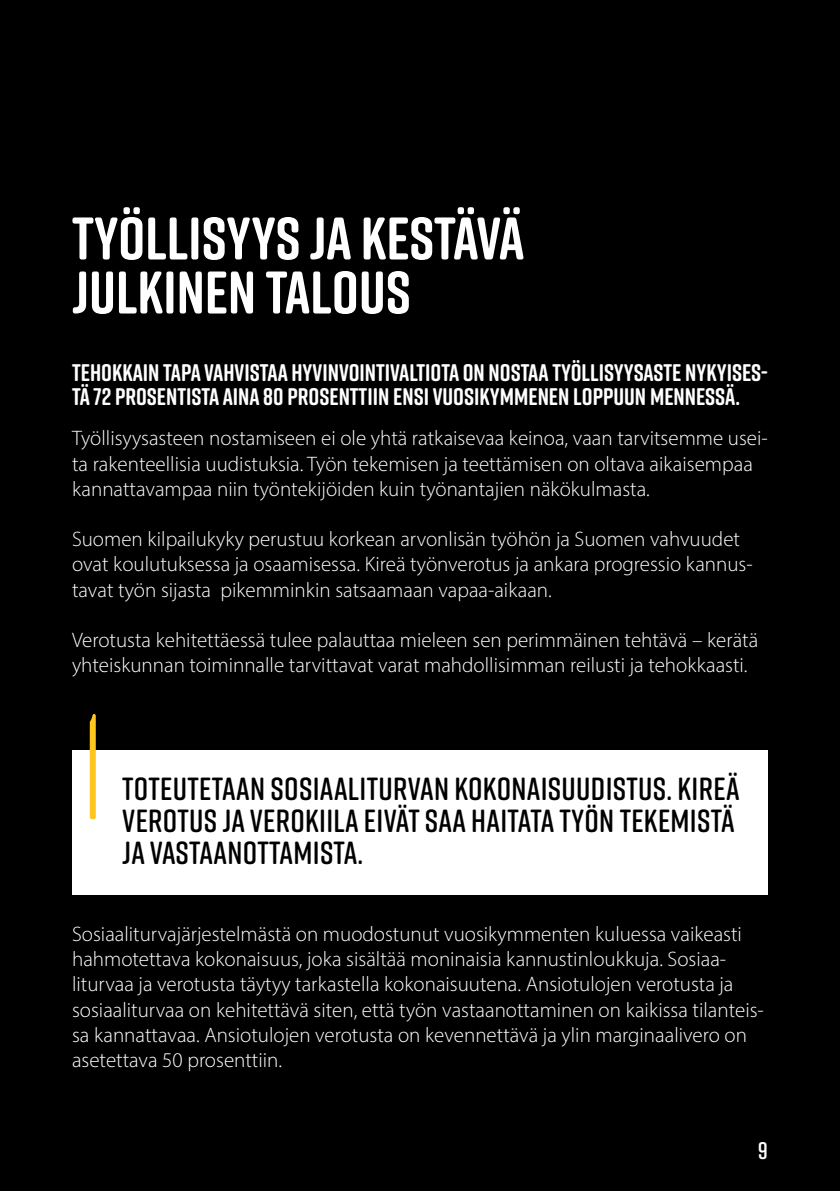
<style>
.page{position:relative;width:840px;height:1191px;background:#fff}
.page>*{position:absolute;margin:0;border:0;box-sizing:border-box;transform-origin:0 0}
.t1{font:300 150px "Rift Soft";color:#ffc61e}
.t2{font:700 60px/54px "Rift Soft";color:#fff}
.t3{font:600 32px/32px "Rift Soft";letter-spacing:.01em;color:#000}
.t4{font:700 24px/24px "Rift Soft";color:#fff}
.t5{font:600 24px "Rift Soft";color:#fff}
.t6{font:300 21px/25.2px "Myriad Pro";color:#fff}
</style>
<div class="page">
<div style="left:0;top:0;width:839px;height:1191px;background:#000"></div>
<div style="left:72px;top:750px;width:695px;height:144px;background:#fff"></div>
<h2 class="t2" style="left:72px;top:210px;width:453px">TYÖLLISYYS JA KESTÄVÄ<br>JULKINEN TALOUS</h2>
<p class="t4" style="left:72px;top:360px;width:697px">TEHOKKAIN TAPA VAHVISTAA HYVINVOINTIVALTIOTA ON NOSTAA TYÖLLISYYSASTE NYKYISES-<br>TÄ 72 PROSENTISTA AINA 80 PROSENTTIIN ENSI VUOSIKYMMENEN LOPPUUN MENNESSÄ.</p>
<p class="t6" style="left:72px;top:425px;width:696px">Työllisyysasteen nostamiseen ei ole yhtä ratkaisevaa keinoa, vaan tarvitsemme usei&shy;ta rakenteellisia uudistuksia. Työn tekemisen ja teettämisen on oltava aikaisempaa kannattavampaa niin työntekijöiden kuin työnantajien näkökulmasta.</p>
<p class="t6" style="left:72px;top:526px;width:681px">Suomen kilpailukyky perustuu korkean arvonlisän työhön ja Suomen vahvuudet ovat koulutuksessa ja osaamisessa. Kireä työnverotus ja ankara progressio kannus&shy;tavat työn sijasta pikemminkin satsaamaan vapaa-aikaan.</p>
<p class="t6" style="left:72px;top:627px;width:687px">Verotusta kehitettäessä tulee palauttaa mieleen sen perimmäinen tehtävä – kerätä yhteiskunnan toiminnalle tarvittavat varat mahdollisimman reilusti ja tehokkaasti.</p>
<h1 class="t1" style="left:78px;top:661px;width:32px">1</h1>
<h3 class="t3" style="left:122px;top:771px;width:618px">TOTEUTETAAN SOSIAALITURVAN KOKONAISUUDISTUS. KIREÄ<br>VEROTUS JA VEROKIILA EIVÄT SAA HAITATA TYÖN TEKEMISTÄ<br>JA VASTAANOTTAMISTA.</h3>
<p class="t6" style="left:72px;top:921px;width:693px">Sosiaaliturvajärjestelmästä on muodostunut vuosikymmenten kuluessa vaikeasti hahmotettava kokonaisuus, joka sisältää moninaisia kannustinloukkuja. Sosiaa&shy;liturvaa ja verotusta täytyy tarkastella kokonaisuutena. Ansiotulojen verotusta ja sosiaaliturvaa on kehitettävä siten, että työn vastaanottaminen on kaikissa tilanteis&shy;sa kannattavaa. Ansiotulojen verotusta on kevennettävä ja ylin marginaalivero on asetettava 50 prosenttiin.</p>
<p class="t5" style="left:757px;top:1133px;width:12px">9</p>
</div>
